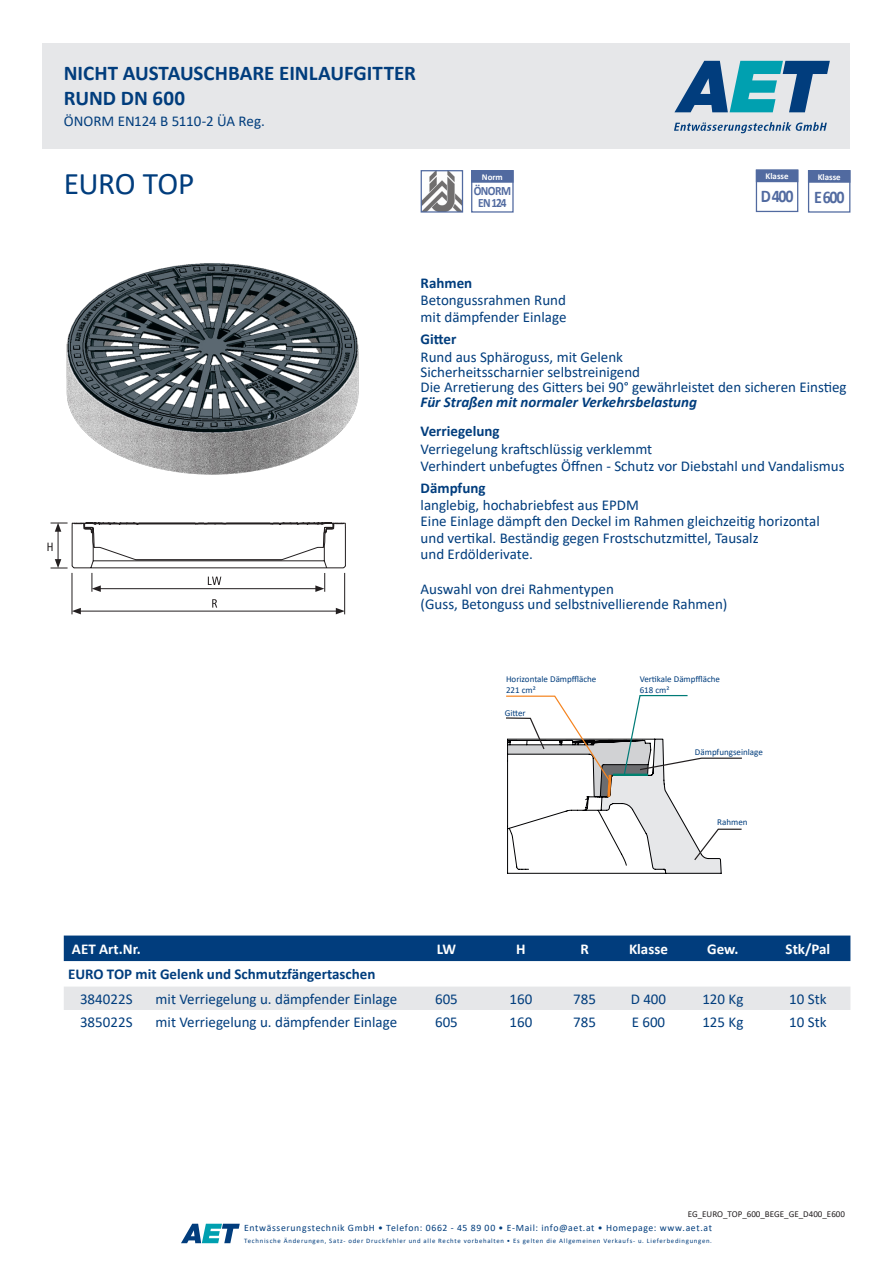
<style>
.page{position:relative;width:893px;height:1263px;background:#fff}
.page>*{position:absolute;margin:0;border:0;box-sizing:border-box;transform-origin:0 0}
.t1{font:31.5px "Calibri";letter-spacing:-.015em;color:#013d7d}
.t2{font:700 21px "Calibri";color:#013d7d}
.Lauftext-NEU{font:700 17.85px "Calibri";letter-spacing:-.085em;color:#516aa0;scale:.9 1}
.t3{font:15px/15px "Calibri";color:#013d7d}
.t4{font:700 15px "Calibri";color:#013d7d}
.t5{font:700 15px "Calibri";color:#fff}
.Lauftext-NEU-2{font:700 12.75px/12.8px "Calibri";letter-spacing:-.05em;color:#516aa0;text-align:center;scale:.9 1}
.t6{font:9.75px "Calibri";letter-spacing:.065em;color:#013d7d}
.t7{font:9px/10.8px "Calibri";color:#013d7d}
.t8{font:9px "Calibri";color:#231f20}
.t9{font:700 8.85px "Calibri";color:#fff}
.t10{font:6.75px "Calibri";letter-spacing:.105em;color:#013d7d}
.s1{font-weight:700}
.s2{font-weight:700;font-style:italic}
</style>
<div class="page">
<div style="left:43px;top:43px;width:807px;height:105px;background:#e6e7e9"></div>
<img style="left:66px;top:263px;width:293px;height:212px">
<img style="left:423px;top:172px;width:38px;height:39px">
<div style="left:421px;top:170px;width:42px;height:43px;border:1px solid #516aa0"></div>
<div style="left:471px;top:170px;width:43px;height:43px;border:1px solid #516aa0"></div>
<div style="left:472px;top:171px;width:41px;height:11px;background:#516aa0"></div>
<div style="left:471px;top:170px;width:43px;height:13px;border:1px solid #516aa0"></div>
<div style="left:64px;top:935px;width:786px;height:26px;background:#013d7d"></div>
<div style="left:64px;top:986px;width:786px;height:24px;background:#e6e7e9"></div>
<div style="left:808px;top:170px;width:42px;height:43px;border:1px solid #516aa0"></div>
<div style="left:809px;top:171px;width:41px;height:11px;background:#516aa0"></div>
<div style="left:808px;top:170px;width:42px;height:13px;border:1px solid #516aa0"></div>
<svg style="left:181px;top:1224px;width:59px;height:19px"></svg>
<svg style="left:674px;top:61px;width:156px;height:51px"></svg>
<svg style="left:674px;top:122px;width:153px;height:11px"></svg>
<svg style="left:506px;top:695px;width:236px;height:179px"></svg>
<div style="left:756px;top:170px;width:42px;height:42px;border:1px solid #516aa0"></div>
<div style="left:756px;top:170px;width:42px;height:12px;background:#516aa0"></div>
<hr style="left:72px;top:573px;width:1px;height:41px;background:#231f20">
<hr style="left:344px;top:573px;width:1px;height:41px;background:#231f20">
<hr style="left:78px;top:611px;width:260px;height:1px;background:#231f20">
<svg style="left:72px;top:608px;width:9px;height:6px"></svg>
<svg style="left:336px;top:608px;width:9px;height:6px"></svg>
<svg style="left:212px;top:599px;width:5px;height:9px"></svg>
<svg style="left:47px;top:522px;width:299px;height:70px"></svg>
<p class="t2" style="left:64px;top:58px;width:354px">NICHT AUSTAUSCHBARE EINLAUFGITTER</p>
<p class="t2" style="left:64px;top:83px;width:123px">RUND DN 600</p>
<p class="t3" style="left:64px;top:113px;width:203px">ÖNORM EN124 B 5110-2 ÜA Reg.</p>
<p class="t1" style="left:64px;top:161px;width:132px">EURO TOP</p>
<p class="t9" style="left:482px;top:171px;width:23px">Norm</p>
<p class="Lauftext-NEU-2" style="left:474px;top:184px;width:43px">ÖNORM<br>EN 124</p>
<p class="t9" style="left:766px;top:170px;width:25px">Klasse</p>
<p class="Lauftext-NEU" style="left:761px;top:184px;width:38px">D 400</p>
<p class="t9" style="left:818px;top:171px;width:25px">Klasse</p>
<p class="Lauftext-NEU" style="left:814px;top:184px;width:35px">E 600</p>
<p class="t4" style="left:421px;top:272px;width:53px">Rahmen</p>
<p class="t3" style="left:421px;top:292px;width:147px">Betongussrahmen Rund</p>
<p class="t3" style="left:421px;top:305px;width:147px;line-height:22.5px">mit dämpfender Einlage<br><span class="s1">Gitter</span></p>
<p class="t3" style="left:421px;top:349px;width:428px">Rund aus Sphäroguss, mit Gelenk<br>Sicherheitsscharnier selbstreinigend<br>Die Arretierung des Gitters bei 90° gewährleistet den sicheren Einstieg <span class="s2">Für Straßen mit normaler Verkehrsbelastung</span></p>
<p class="t3" style="left:421px;top:421px;width:233px;line-height:18px"><span class="s1">Verriegelung<br></span>Verriegelung kraftschlüssig verklemmt</p>
<p class="t3" style="left:421px;top:454px;width:425px;line-height:22.5px">Verhindert unbefugtes Öffnen - Schutz vor Diebstahl und Vandalismus<br><span class="s1">Dämpfung</span></p>
<p class="t3" style="left:421px;top:496px;width:401px;line-height:16.5px">langlebig, hochabriebfest aus EPDM<br>Eine Einlage dämpft den Deckel im Rahmen gleichzeitig horizontal und vertikal. Beständig gegen Frostschutzmittel, Tausalz<br>und Erdölderivate.</p>
<p class="t3" style="left:421px;top:581px;width:308px">Auswahl von drei Rahmentypen<br>(Guss, Betonguss und selbstnivellierende Rahmen)</p>
<p class="t7" style="left:506px;top:673px;width:92px">Horizontale Dämpffläche<br>221 cm²</p>
<p class="t7" style="left:640px;top:673px;width:82px">Vertikale Dämpffläche<br>618 cm²</p>
<p class="t7" style="left:505px;top:707px;width:22px">Gitter</p>
<p class="t7" style="left:695px;top:746px;width:69px">Dämpfungseinlage</p>
<p class="t7" style="left:717px;top:817px;width:32px">Rahmen</p>
<p class="t5" style="left:72px;top:938px;width:70px">AET Art.Nr.</p>
<p class="t5" style="left:437px;top:938px;width:21px">LW</p>
<p class="t5" style="left:516px;top:938px;width:11px">H</p>
<p class="t5" style="left:580px;top:938px;width:10px">R</p>
<p class="t5" style="left:629px;top:938px;width:40px">Klasse</p>
<p class="t5" style="left:707px;top:938px;width:33px">Gew.</p>
<p class="t5" style="left:786px;top:938px;width:46px">Stk/Pal</p>
<p class="t4" style="left:68px;top:964px;width:309px">EURO TOP mit Gelenk und Schmutzfängertaschen</p>
<p class="t3" style="left:80px;top:991px;width:54px">384022S</p>
<p class="t3" style="left:156px;top:991px;width:243px">mit Verriegelung u. dämpfender Einlage</p>
<p class="t3" style="left:435px;top:991px;width:24px">605</p>
<p class="t3" style="left:509px;top:991px;width:24px">160</p>
<p class="t3" style="left:573px;top:991px;width:24px">785</p>
<p class="t3" style="left:631px;top:991px;width:37px">D 400</p>
<p class="t3" style="left:702px;top:991px;width:43px">120 Kg</p>
<p class="t3" style="left:789px;top:991px;width:39px">10 Stk</p>
<p class="t3" style="left:80px;top:1014px;width:54px">385022S</p>
<p class="t3" style="left:156px;top:1014px;width:243px">mit Verriegelung u. dämpfender Einlage</p>
<p class="t3" style="left:435px;top:1014px;width:24px">605</p>
<p class="t3" style="left:509px;top:1014px;width:24px">160</p>
<p class="t3" style="left:573px;top:1014px;width:24px">785</p>
<p class="t3" style="left:632px;top:1014px;width:35px">E 600</p>
<p class="t3" style="left:702px;top:1014px;width:43px">125 Kg</p>
<p class="t3" style="left:789px;top:1014px;width:39px">10 Stk</p>
<p class="t8" style="left:688px;top:1208px;width:159px">EG_EURO_TOP_600_BEGE_GE_D400_E600</p>
<p class="t6" style="left:244px;top:1220px;width:469px">Entwässerungstechnik GmbH • Telefon: 0662 - 45 89 00 • E-Mail: info@aet.at • Homepage: www.aet.at</p>
<p class="t10" style="left:244px;top:1236px;width:469px">Technische Änderungen, Satz- oder Druckfehler und alle Rechte vorbehalten • Es gelten die Allgemeinen Verkaufs- u. Lieferbedingungen.</p>
</div>
